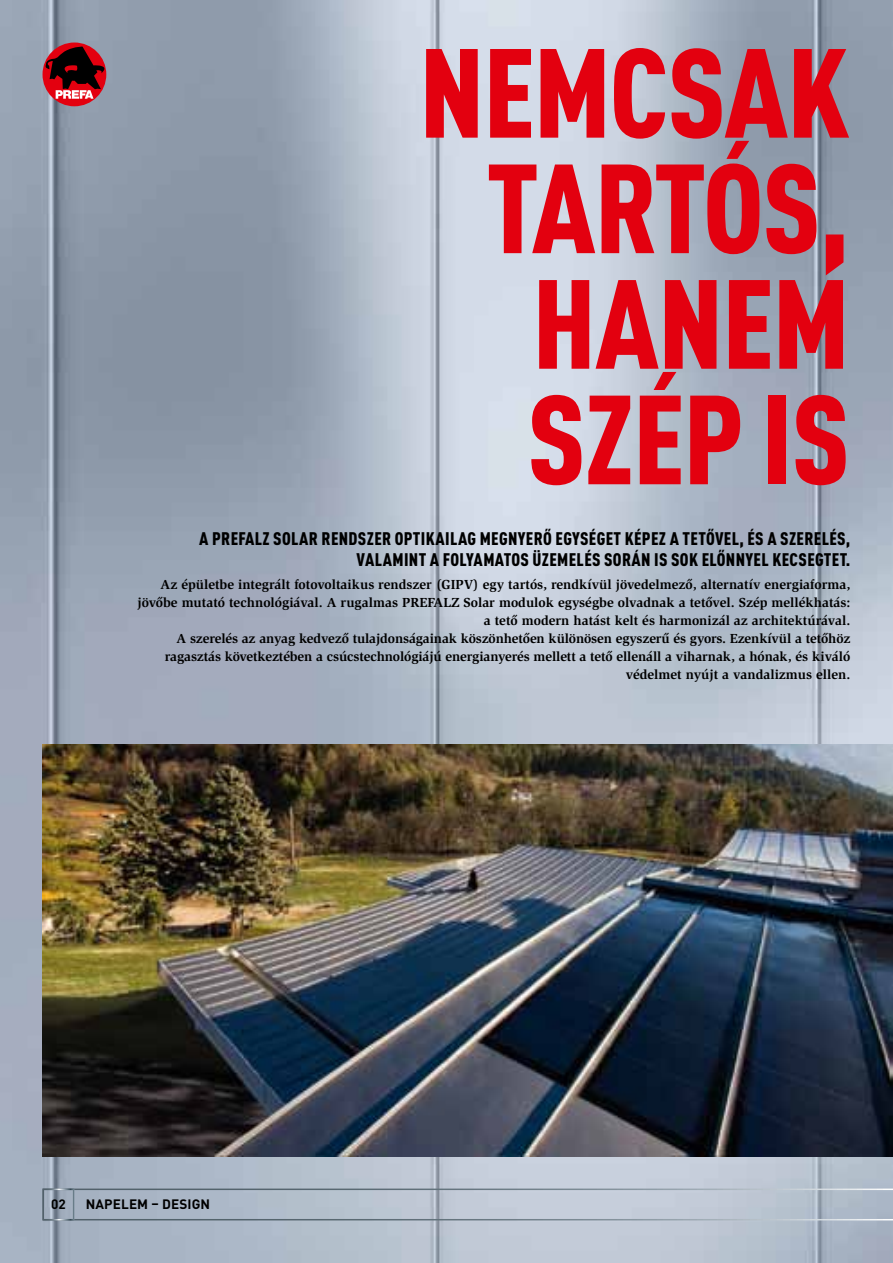
<style>
.page{position:relative;width:893px;height:1263px;background:#fff}
.page>*{position:absolute;margin:0;border:0;box-sizing:border-box;transform-origin:0 0}
.t1{font:900 condensed 124.5px/115.5px "DIN Pro";letter-spacing:-.01em;color:#e3000f;text-align:right}
.t2{font:900 condensed 18px/21px "DIN Pro";letter-spacing:.02em;color:#000;text-align:right}
.t3{font:700 13.5px/18px "ITC Slimbach LTCE";color:#000;text-align:right}
.t4{font:700 13.5px "DIN Pro";letter-spacing:.01em;color:#000}
</style>
<div class="page">
<img style="left:0;top:0;width:893px;height:1263px">
<img style="left:43px;top:744px;width:850px;height:413px">
<svg style="left:46px;top:1188px;width:847px;height:32px;background:#b2bcc9"></svg>
<div style="left:43px;top:43px;width:63px;height:63px;background:#e3000f;border-radius:50%"></div>
<svg style="left:45px;top:46px;width:60px;height:53px"></svg>
<h1 class="t1" style="left:419px;top:24px;width:433px">NEMCSAK<br>TARTÓS,<br>HANEM<br>SZÉP IS</h1>
<h2 class="t2" style="left:199px;top:527px;width:653px">A PREFALZ SOLAR RENDSZER OPTIKAILAG MEGNYERŐ EGYSÉGET KÉPEZ A TETŐVEL, ÉS A SZERELÉS,<br>VALAM INT A FOLYAMATOS ÜZEMELÉS SORÁN IS SOK ELŐNNYEL KECSEGTET.</h2>
<p class="t3" style="left:137px;top:575px;width:715px">Az épületbe integrált fotovoltaikus rendszer (GIPV) egy tartós, rendkívül jövedelmező, alternatív energiaforma, jövőbe mutató technológiával. A rugalmas PREFALZ Solar modulok egységbe olvadnak a tetővel. Szép mellékhatás: a tető modern hatást kelt és harmonizál az architektúrával.<br>A szerelés az anyag kedvező tulajdonságainak köszönhetően különösen egyszerű és gyors. Ezenkívül a tetőhöz ragasztás következtében a csúcstechnológiájú energianyerés mellett a tető ellenáll a viharnak, a hónak, és kiváló védelmet nyújt a vandalizmus ellen.</p>
<p class="t4" style="left:51px;top:1192px;width:16px">02</p>
<p class="t4" style="left:86px;top:1192px;width:126px">NAPELEM – DESIGN</p>
</div>
